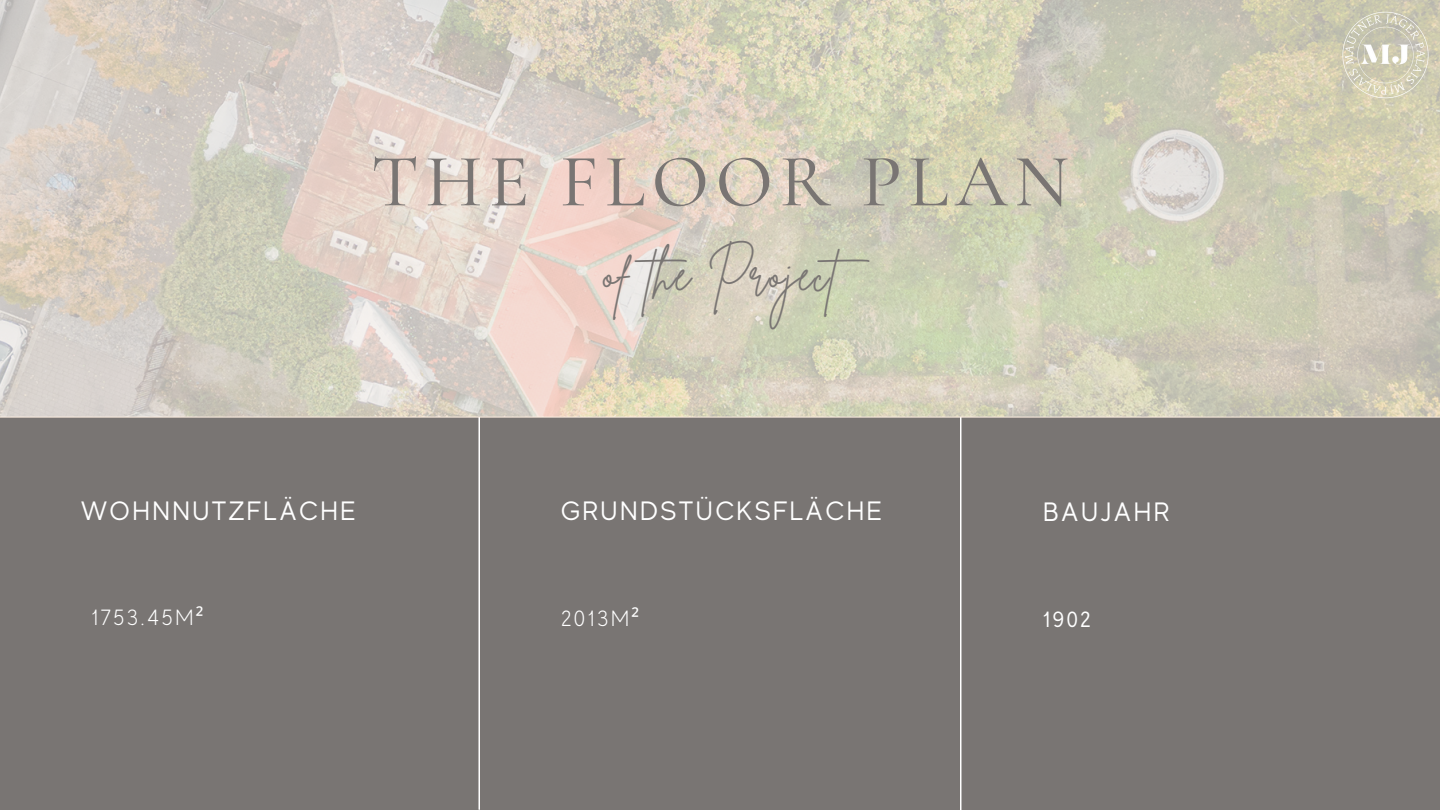
<style>
.page{position:relative;width:1440px;height:810px;background:#797573}
.page>*{position:absolute;margin:0;border:0;box-sizing:border-box;transform-origin:0 0}
.t1{font:500 75px "Cormorant Garamond";letter-spacing:.085em;color:#797573}
.t2{font:46.5px "Brittany Signature";letter-spacing:.03em;color:#797573}
.t3{font:26.5px "MADE Evolve Sans";letter-spacing:.095em;color:#fff}
.t4{font:300 22px "MADE Evolve Sans";letter-spacing:.095em;color:#fff}
.t5{font:22px "MADE Evolve Sans";color:#fff}
.s1{font-family:"Noto Sans";font-weight:400}
</style>
<div class="page">
<hr style="left:478px;top:186px;width:2px;height:623px;background:#fff">
<hr style="left:960px;top:186px;width:1px;height:624px;background:#fff">
<img style="left:0;top:0;width:1440px;height:417px">
<hr style="left:0;top:417px;width:1440px;height:1px;background:#fff0e3">
<img style="left:1278px;top:0;width:162px;height:162px">
<p class="t1" style="left:371px;top:136px;width:699px">THE FLOOR PLAN</p>
<p class="t2" style="left:604px;top:244px;width:280px">of the Project</p>
<p class="t3" style="left:81px;top:496px;width:276px">WOHNNUTZFLÄCHE</p>
<p class="t3" style="left:561px;top:496px;width:323px">GRUNDSTÜCKSFLÄCHE</p>
<p class="t3" style="left:1043px;top:497px;width:128px">BAUJAHR</p>
<p class="t4" style="left:92px;top:605px;width:113px">1753.45M<span class="s1">²</span></p>
<p class="t4" style="left:561px;top:606px;width:80px">2013М<span class="s1">²</span></p>
<p class="t5" style="left:1043px;top:607px;width:49px">1902</p>
</div>
